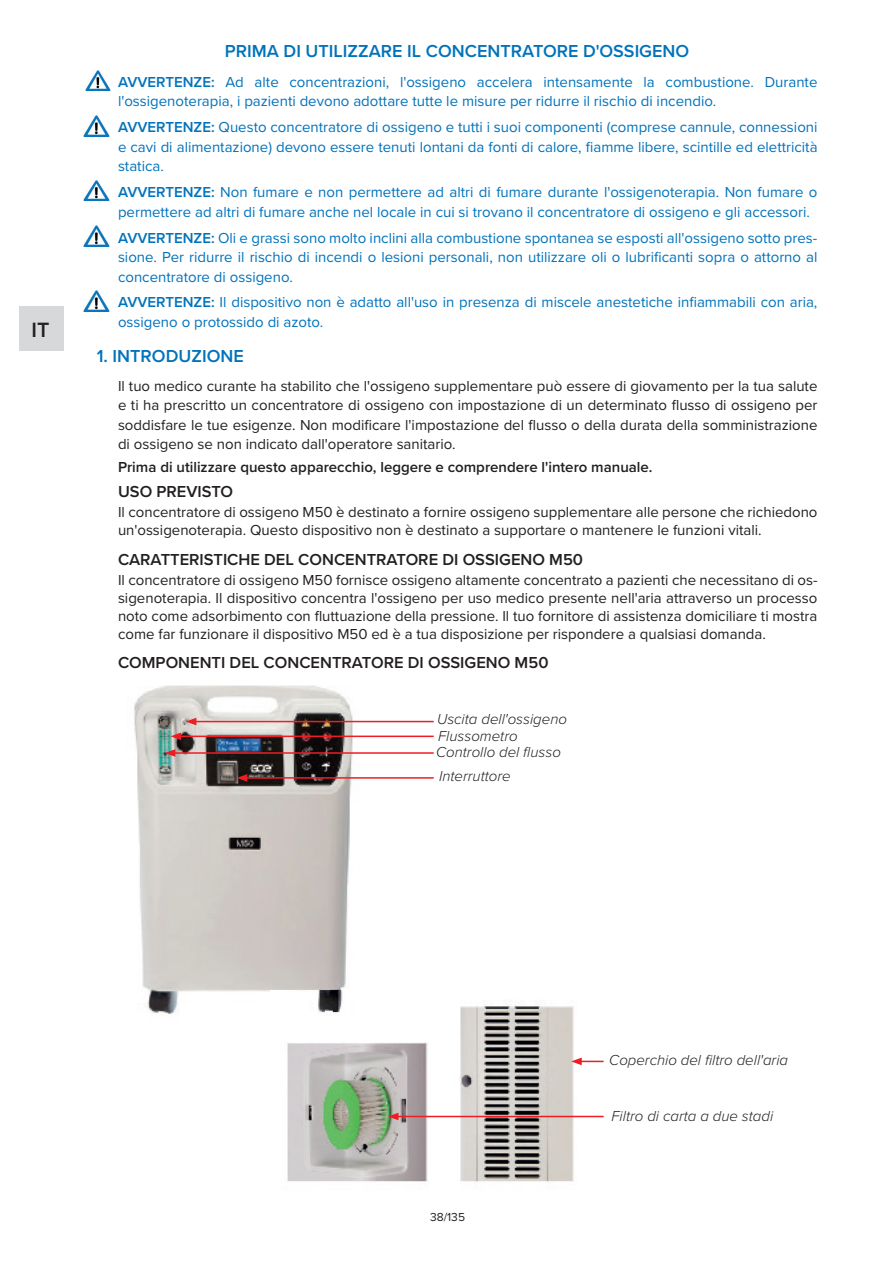
<style>
.page{position:relative;width:893px;height:1263px;background:#fff}
.page>*{position:absolute;margin:0;border:0;box-sizing:border-box;transform-origin:0 0}
.t1{font:600 21.45px "Proxima Nova";color:#231f20}
.t2{font:600 18px "Proxima Nova";color:#0073bc}
.t3{font:600 16.5px "Proxima Nova";color:#231f20}
.t4{font:15px/19.5px "Proxima Nova";color:#0073bc}
.t5{font:15px/18px "Proxima Nova";color:#231f20;text-align:justify}
.t6{font:italic 300 15px "Proxima Nova";color:#231f20}
.t7{font:600 15px "Proxima Nova";color:#231f20}
.t8{font:12px "Proxima Nova";color:#231f20}
.s1{font-weight:600}
</style>
<div class="page">
<div style="left:20px;top:306px;width:44px;height:44px;background:#d7d8da"></div>
<img style="left:134px;top:685px;width:232px;height:329px">
<img style="left:287px;top:1001px;width:315px;height:181px">
<img style="left:271px;top:990px;width:95px;height:39px">
<img style="left:85px;top:70px;width:26px;height:21px">
<img style="left:84px;top:116px;width:25px;height:20px">
<img style="left:84px;top:181px;width:25px;height:20px">
<img style="left:84px;top:226px;width:25px;height:20px">
<img style="left:84px;top:291px;width:25px;height:20px">
<hr style="left:245px;top:777px;width:189px;height:2px;background:#ee1d23">
<svg style="left:237px;top:774px;width:10px;height:8px"></svg>
<svg style="left:571px;top:1057px;width:33px;height:8px"></svg>
<hr style="left:396px;top:1116px;width:208px;height:1px;background:#ee1d23">
<svg style="left:388px;top:1113px;width:10px;height:7px"></svg>
<hr style="left:194px;top:721px;width:240px;height:1px;background:#ee1d23">
<svg style="left:186px;top:718px;width:10px;height:7px"></svg>
<hr style="left:179px;top:735px;width:255px;height:2px;background:#ee1d23">
<svg style="left:170px;top:732px;width:11px;height:8px"></svg>
<hr style="left:173px;top:752px;width:261px;height:2px;background:#ee1d23">
<svg style="left:165px;top:749px;width:10px;height:8px"></svg>
<h1 class="t1" style="left:31px;top:313px;width:19px">IT</h1>
<p class="t2" style="left:225px;top:37px;width:466px">PRIMA DI UTILIZZARE IL CONCENTRATORE D'OSSIGENO</p>
<p class="t4" style="left:118px;top:71px;width:701px"><span class="s1">AVVERTENZE:</span> Ad alte concentrazioni, l'ossigeno accelera intensamente la combustione. Durante l'ossigenoterapia, i pazienti devono adottare tutte le misure per ridurre il rischio di incendio.</p>
<p class="t4" style="left:118px;top:117px;width:701px;text-align:justify"><span class="s1">AVVERTENZE:</span> Questo concentratore di ossigeno e tutti i suoi componenti (comprese cannule, connessioni e cavi di alimentazione) devono essere tenuti lontani da fonti di calore, fiamme libere, scintille ed elettricità statica.</p>
<p class="t4" style="left:118px;top:182px;width:701px"><span class="s1">AVVERTENZE:</span> Non fumare e non permettere ad altri di fumare durante l'ossigenoterapia. Non fumare o permettere ad altri di fumare anche nel locale in cui si trovano il concentratore di ossigeno e gli accessori.</p>
<p class="t4" style="left:118px;top:227px;width:701px;text-align:justify"><span class="s1">AVVERTENZE:</span> Oli e grassi sono molto inclini alla combustione spontanea se esposti all'ossigeno sotto pres&shy;sione. Per ridurre il rischio di incendi o lesioni personali, non utilizzare oli o lubrificanti sopra o attorno al concentratore di ossigeno.</p>
<p class="t4" style="left:118px;top:292px;width:701px"><span class="s1">AVVERTENZE:</span> Il dispositivo non è adatto all'uso in presenza di miscele anestetiche infiammabili con aria, ossigeno o protossido di azoto.</p>
<p class="t2" style="left:97px;top:342px;width:149px">1. INTRODUZIONE</p>
<p class="t5" style="left:118px;top:375px;width:701px;line-height:19.5px">Il tuo medico curante ha stabilito che l'ossigeno supplementare può essere di giovamento per la tua salute e ti ha prescritto un concentratore di ossigeno con impostazione di un determinato flusso di ossigeno per soddisfare le tue esigenze. Non modificare l'impostazione del flusso o della durata della somministrazione di ossigeno se non indicato dall'operatore sanitario.</p>
<p class="t7" style="left:118px;top:456px;width:536px">Prima di utilizzare questo apparecchio, leggere e comprendere l'intero manuale.</p>
<p class="t3" style="left:118px;top:479px;width:117px">USO PREVISTO</p>
<p class="t5" style="left:118px;top:502px;width:701px">Il concentratore di ossigeno M50 è destinato a fornire ossigeno supplementare alle persone che richiedono un'ossigenoterapia. Questo dispositivo non è destinato a supportare o mantenere le funzioni vitali.</p>
<p class="t3" style="left:118px;top:547px;width:467px">CARATTERISTICHE DEL CONCENTRATORE DI OSSIGENO M50</p>
<p class="t5" style="left:118px;top:570px;width:701px">Il concentratore di ossigeno M50 fornisce ossigeno altamente concentrato a pazienti che necessitano di os&shy;sigenoterapia. Il dispositivo concentra l'ossigeno per uso medico presente nell'aria attraverso un processo noto come adsorbimento con fluttuazione della pressione. Il tuo fornitore di assistenza domiciliare ti mostra come far funzionare il dispositivo M50 ed è a tua disposizione per rispondere a qualsiasi domanda.</p>
<p class="t3" style="left:118px;top:650px;width:432px">COMPONENTI DEL CONCENTRATORE DI OSSIGENO M50</p>
<p class="t6" style="left:437px;top:708px;width:131px">Uscita dell'ossigeno</p>
<p class="t6" style="left:436px;top:741px;width:126px">Controllo del flusso</p>
<p class="t6" style="left:438px;top:724px;width:81px">Flussometro</p>
<p class="t6" style="left:439px;top:765px;width:73px">Interruttore</p>
<p class="t8" style="left:430px;top:1208px;width:37px">38/135</p>
<p class="t6" style="left:609px;top:1049px;width:180px">Coperchio del filtro dell'aria</p>
<p class="t6" style="left:611px;top:1105px;width:163px">Filtro di carta a due stadi</p>
</div>
